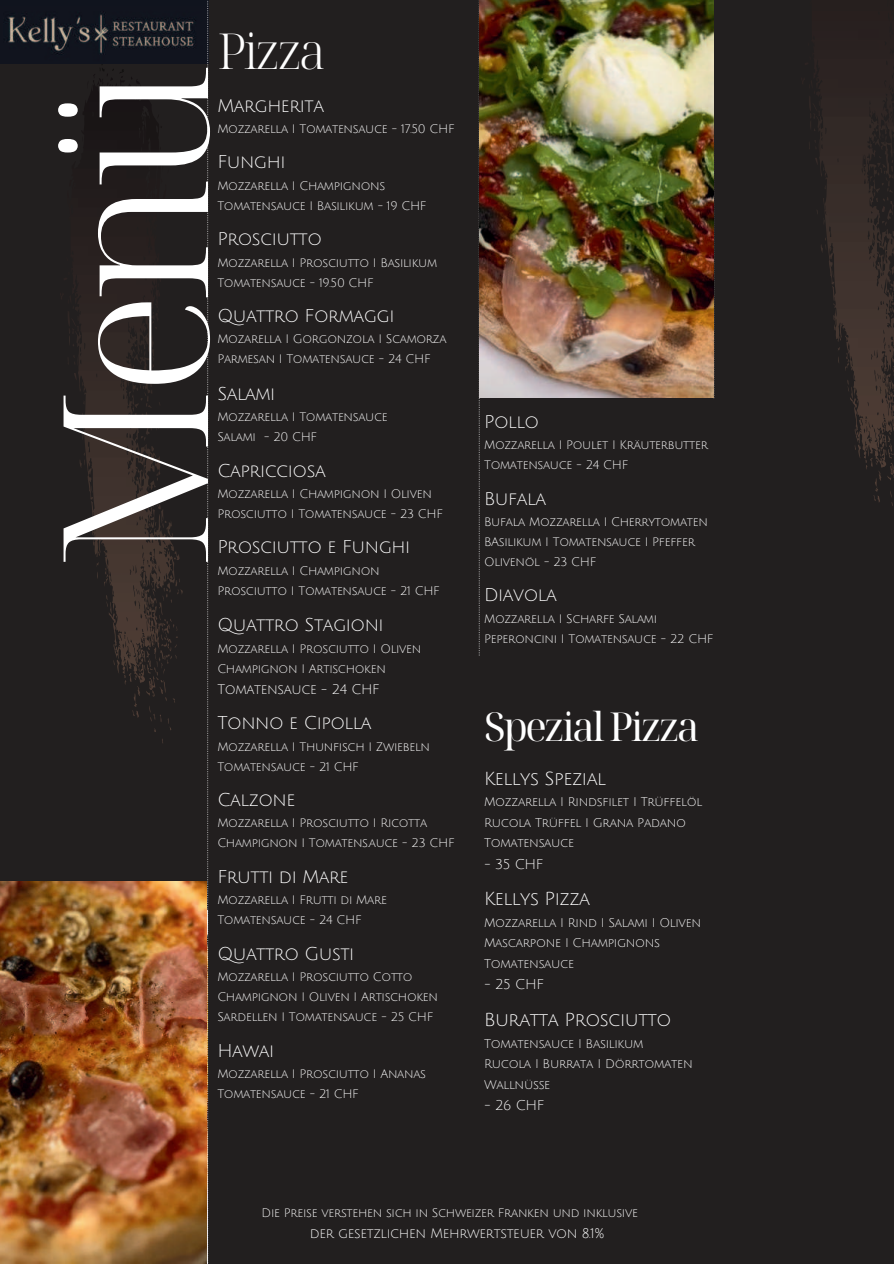
<style>
.page{position:relative;width:894px;height:1264px;background:#fff}
.page>*{position:absolute;margin:0;border:0;box-sizing:border-box;transform-origin:0 0}
.t1{font:300 202.2px "Noto Serif Display";color:#fff}
.t2{font:300 49.5px "Noto Serif Display";letter-spacing:-.06em;color:#fff}
.t3{font:39.75px "Noto Serif Display";letter-spacing:-.06em;color:#fff}
.t4{font:18.3px "Julius Sans One";letter-spacing:-.025em;color:#fff}
.t5{font:18px "Julius Sans One";letter-spacing:-.025em;color:#fff}
.t6{font:13.8px "Julius Sans One";letter-spacing:-.025em;color:#fff}
.t7{font:13.5px "Julius Sans One";letter-spacing:-.025em;color:#fff}
.t8{font:12.3px/20.4px "Julius Sans One";letter-spacing:-.025em;color:#fff}
.t9{font:12px/20px "Julius Sans One";letter-spacing:-.025em;color:#fff}
</style>
<div class="page">
<div style="left:0;top:0;width:893px;height:1263px;background:#221f1f"></div>
<img style="left:60px;top:63px;width:79px;height:655px">
<img style="left:809px;top:79px;width:70px;height:423px">
<svg style="left:478px;top:0;width:1px;height:655px"></svg>
<svg style="left:713px;top:0;width:1px;height:398px"></svg>
<img style="left:0;top:0;width:207px;height:63px">
<img style="left:479px;top:0;width:234px;height:398px">
<img style="left:0;top:881px;width:207px;height:382px">
<svg style="left:207px;top:1px;width:1px;height:1262px"></svg>
<h2 class="t2" style="left:217px;top:17px;width:110px">Pizza</h2>
<h3 class="t5" style="left:217px;top:96px;width:108px">Margherita</h3>
<h1 class="t1" style="left:-2px;top:570px;width:508px;rotate:-90deg">Menü</h1>
<p class="t9" style="left:217px;top:119px;width:239px">Mozzarella I Tomatensauce - 17.50 CHF</p>
<h3 class="t5" style="left:217px;top:153px;width:70px">Funghi</h3>
<p class="t9" style="left:217px;top:176px;width:211px">Mozzarella I Champignons<br>Tomatensauce I Basilikum - 19 CHF</p>
<h3 class="t5" style="left:217px;top:230px;width:106px">Prosciutto</h3>
<p class="t9" style="left:217px;top:253px;width:221px">Mozzarella I Prosciutto I Basilikum<br>Tomatensauce - 19.50 CHF</p>
<h3 class="t5" style="left:217px;top:306px;width:179px">Quattro Formaggi</h3>
<p class="t9" style="left:217px;top:330px;width:231px">Mozarella I Gorgonzola I Scamorza<br>Parmesan I Tomatensauce - 24 CHF</p>
<h3 class="t5" style="left:217px;top:384px;width:59px">Salami</h3>
<p class="t9" style="left:217px;top:407px;width:172px">Mozzarella I Tomatensauce<br>Salami - 20 CHF</p>
<h3 class="t5" style="left:217px;top:461px;width:110px">Capricciosa</h3>
<p class="t9" style="left:217px;top:484px;width:227px">Mozzarella I Champignon I Oliven<br>Prosciutto I Tomatensauce - 23 CHF</p>
<h3 class="t5" style="left:217px;top:538px;width:194px">Prosciutto e Funghi</h3>
<p class="t9" style="left:217px;top:561px;width:224px">Mozzarella I Champignon<br>Prosciutto I Tomatensauce - 21 CHF</p>
<h3 class="t5" style="left:217px;top:615px;width:168px">Quattro Stagioni</h3>
<p class="t9" style="left:217px;top:638px;width:205px">Mozzarella I Prosciutto I Oliven<br>Champignon I Artischoken</p>
<p class="t7" style="left:217px;top:682px;width:164px">Tomatensauce - 24 CHF</p>
<h3 class="t5" style="left:217px;top:713px;width:156px">Tonno e Cipolla</h3>
<p class="t9" style="left:217px;top:736px;width:214px">Mozzarella I Thunfisch I Zwiebeln<br>Tomatensauce - 21 CHF</p>
<h3 class="t5" style="left:217px;top:790px;width:79px">Calzone</h3>
<p class="t9" style="left:217px;top:813px;width:239px">Mozzarella I Prosciutto I Ricotta<br>Champignon I Tomatens.auce - 23 CHF</p>
<h3 class="t5" style="left:217px;top:867px;width:133px">Frutti di Mare</h3>
<p class="t9" style="left:217px;top:890px;width:171px">Mozzarella I Frutti di Mare<br>Tomatensauce - 24 CHF</p>
<h3 class="t5" style="left:217px;top:944px;width:138px">Quattro Gusti</h3>
<p class="t9" style="left:217px;top:967px;width:222px">Mozzarella I Prosciutto Cotto<br>Champignon I Oliven I Artischoken<br>Sardellen I Tomatensauce - 25 CHF</p>
<h3 class="t5" style="left:217px;top:1041px;width:58px">Hawai</h3>
<p class="t9" style="left:217px;top:1064px;width:210px">Mozzarella I Prosciutto I Ananas<br>Tomatensauce - 21 CHF</p>
<h3 class="t5" style="left:484px;top:412px;width:57px">Pollo</h3>
<p class="t9" style="left:484px;top:435px;width:225px">Mozzarella I Poulet I Kräuterbutter<br>Tomatensauce - 24 CHF</p>
<h3 class="t5" style="left:484px;top:489px;width:63px">Bufala</h3>
<p class="t9" style="left:484px;top:512px;width:225px">Bufala Mozzarella I Cherrytomaten<br>BAsilikum I Tomatensauce I Pfeffer<br>Olivenöl - 23 CHF</p>
<h3 class="t5" style="left:484px;top:586px;width:74px">Diavola</h3>
<p class="t9" style="left:484px;top:609px;width:231px">Mozzarella I Scharfe Salami<br>Peperoncini I Tomatensauce - 22 CHF</p>
<h3 class="t3" style="left:484px;top:699px;width:217px">Spezial Pizza</h3>
<h3 class="t4" style="left:484px;top:768px;width:123px">Kellys Spezial</h3>
<p class="t8" style="left:484px;top:792px;width:220px">Mozzarella I Rindsfilet I Trüffelöl<br>Rucola Trüffel I Grana Padano<br>Tomatensauce</p>
<p class="t6" style="left:484px;top:856px;width:61px">- 35 CHF</p>
<h3 class="t4" style="left:484px;top:889px;width:108px">Kellys Pizza</h3>
<p class="t8" style="left:484px;top:912px;width:219px">Mozzarella I Rind I Salami I Oliven<br>Mascarpone I Champignons<br>Tomatensauce</p>
<p class="t6" style="left:484px;top:977px;width:61px">- 25 CHF</p>
<h3 class="t4" style="left:484px;top:1010px;width:189px">Buratta Prosciutto</h3>
<p class="t8" style="left:484px;top:1033px;width:210px">Tomatensauce I Basilikum<br>Rucola I Burrata I Dörrtomaten<br>Wallnüsse</p>
<p class="t6" style="left:484px;top:1098px;width:62px">- 26 CHF</p>
<p class="t9" style="left:261px;top:1202px;width:378px">Die Preise verstehen sich in Schweizer Franken und inklusive</p>
<p class="t7" style="left:310px;top:1226px;width:296px">der gesetzlichen Mehrwertsteuer von 8.1%</p>
</div>
